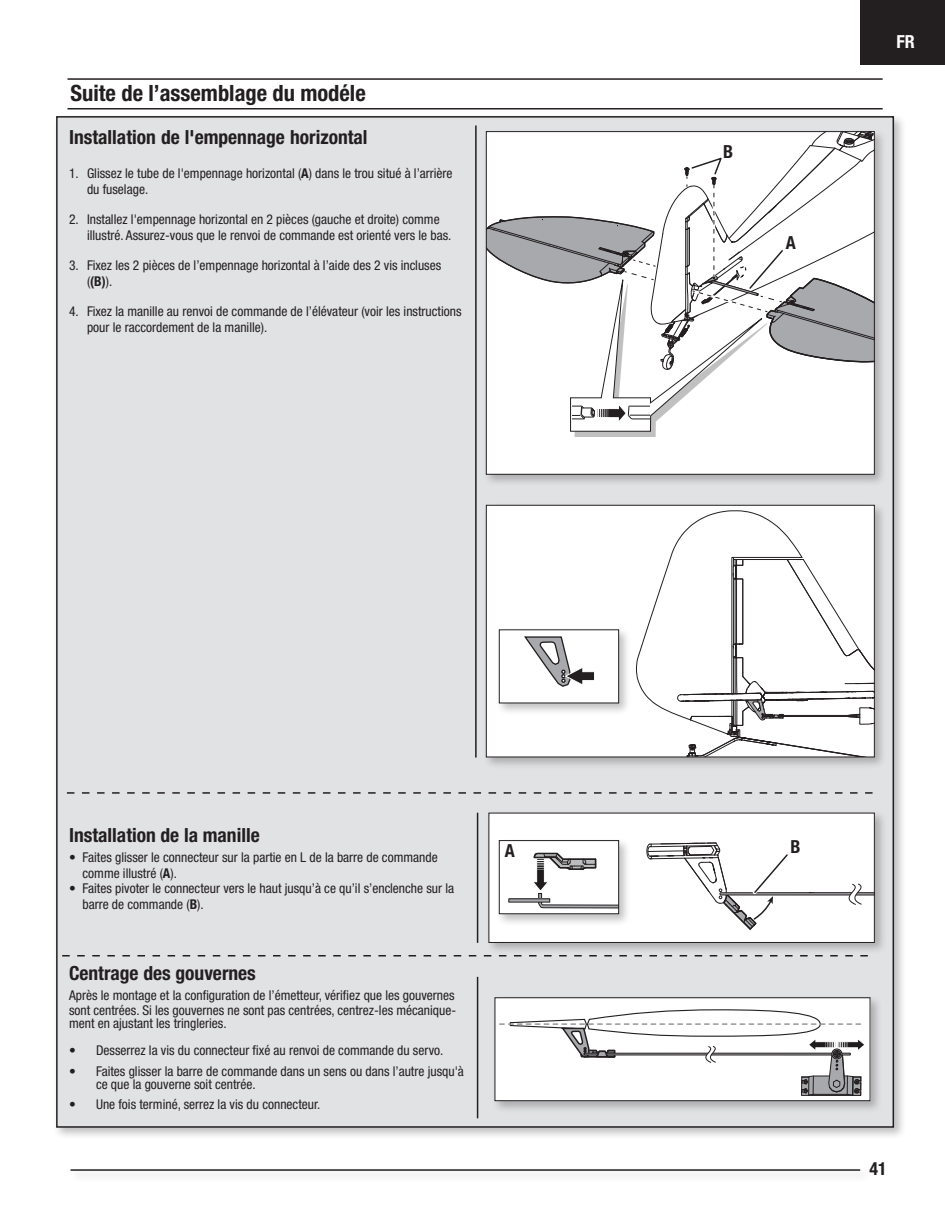
<style>
.page{position:relative;width:945px;height:1215px;background:#fff}
.page>*{position:absolute;margin:0;border:0;box-sizing:border-box;transform-origin:0 0}
.t1{font:700 condensed 22.5px "Helvetica Neue LT Std";color:#231f20}
.t2{font:700 condensed 19.5px "Helvetica Neue LT Std";color:#231f20}
.t3{font:700 condensed 18px "Helvetica Neue LT Std";color:#231f20}
.t4{font:700 condensed 18px "Helvetica Neue LT Std";color:#fff}
.t5{font:condensed 13.5px/16.2px "Helvetica Neue LT Std";color:#231f20}
.s1{font-weight:700}
</style>
<div class="page">
<div style="left:860px;top:0;width:85px;height:64px;background:#231f20"></div>
<div style="left:68px;top:1167px;width:804px;height:16px;background:#f8f8f8"></div>
<hr style="left:71px;top:1169px;width:789px;height:2px;background:#231f20">
<hr style="left:68px;top:108px;width:815px;height:2px;background:#231f20">
<hr style="left:68px;top:78px;width:815px;height:2px;background:#231f20">
<div style="left:53px;top:113px;width:854px;height:1027px;background:#231f20;opacity:.28"></div>
<div style="left:57px;top:117px;width:836px;height:1010px;background:#e1e2e4"></div>
<div style="left:483px;top:128px;width:404px;height:359px;background:#231f20;opacity:.28"></div>
<div style="left:486px;top:132px;width:388px;height:342px;background:#fff"></div>
<hr style="left:475px;top:125px;width:2px;height:633px;background:#231f20">
<div style="left:483px;top:502px;width:404px;height:268px;background:#231f20;opacity:.28"></div>
<div style="left:486px;top:810px;width:401px;height:145px;background:#231f20;opacity:.28"></div>
<div style="left:489px;top:813px;width:385px;height:129px;background:#fff"></div>
<div style="left:492px;top:995px;width:391px;height:118px;background:#231f20;opacity:.28"></div>
<div style="left:495px;top:998px;width:375px;height:103px;background:#fff"></div>
<div style="left:495px;top:997px;width:375px;height:104px;border:1px solid #231f20"></div>
<hr style="left:477px;top:813px;width:1px;height:130px;background:#231f20">
<hr style="left:477px;top:977px;width:1px;height:141px;background:#231f20">
<svg style="left:62px;top:955px;width:806px;height:141px"></svg>
<div style="left:575px;top:284px;width:192px;height:152px;background:#231f20;opacity:.28"></div>
<svg style="left:486px;top:131px;width:388px;height:301px"></svg>
<svg style="left:67px;top:510px;width:808px;height:421px"></svg>
<h1 class="t1" style="left:71px;top:80px;width:297px">Suite de l’assemblage du modéle</h1>
<h2 class="t2" style="left:69px;top:125px;width:300px">Installation de l'empennage horizontal</h2>
<p class="t5" style="left:87px;top:165px;width:367px;text-indent:-18px">1. Glissez le tube de l'empennage horizontal (<span class="s1">A</span>) dans le trou situé à l’arrière du fuselage.</p>
<p class="t5" style="left:87px;top:211px;width:366px;text-indent:-18px">2. Installez l'empennage horizontal en 2 pièces (gauche et droite) comme illustré. Assurez-vous que le renvoi de commande est orienté vers le bas.</p>
<p class="t5" style="left:87px;top:257px;width:356px;text-indent:-18px">3. Fixez les 2 pièces de l’empennage horizontal à l’aide des 2 vis incluses (<span class="s1">(B)</span>).</p>
<p class="t5" style="left:87px;top:303px;width:376px;text-indent:-18px">4. Fixez la manille au renvoi de commande de l’élévateur (voir les instructions pour le raccordement de la manille).</p>
<h3 class="t3" style="left:723px;top:141px;width:12px">B</h3>
<h3 class="t3" style="left:786px;top:232px;width:12px">A</h3>
<h3 class="t4" style="left:896px;top:31px;width:20px">FR</h3>
<h2 class="t2" style="left:69px;top:823px;width:192px">Installation de la manille</h2>
<p class="t5" style="left:83px;top:849px;width:357px;text-indent:-14px">• Faites glisser le connecteur sur la partie en L de la barre de commande comme illustré (<span class="s1">A</span>).</p>
<p class="t5" style="left:83px;top:880px;width:373px;text-indent:-14px">• Faites pivoter le connecteur vers le haut jusqu’à ce qu’il s’enclenche sur la barre de commande (<span class="s1">B</span>).</p>
<h2 class="t2" style="left:69px;top:961px;width:188px">Centrage des gouvernes</h2>
<p class="t5" style="left:69px;top:988px;width:389px;line-height:15px">Après le montage et la configuration de l’émetteur, vérifiez que les gouvernes sont centrées. Si les gouvernes ne sont pas centrées, centrez-les mécanique-</p>
<p class="t5" style="left:69px;top:1016px;width:159px">ment en ajustant les tringleries.</p>
<p class="t5" style="left:69px;top:1043px;width:376px">• Desserrez la vis du connecteur fixé au renvoi de commande du servo.</p>
<p class="t5" style="left:96px;top:1064px;width:369px;line-height:13.5px;text-indent:-27px">• Faites glisser la barre de commande dans un sens ou dans l’autre jusqu'à ce que la gouverne soit centrée.</p>
<p class="t5" style="left:69px;top:1097px;width:253px">• Une fois terminé, serrez la vis du connecteur.</p>
<h3 class="t3" style="left:505px;top:839px;width:12px">A</h3>
<h3 class="t3" style="left:791px;top:836px;width:12px">B</h3>
<h3 class="t3" style="left:870px;top:1158px;width:19px">41</h3>
</div>
